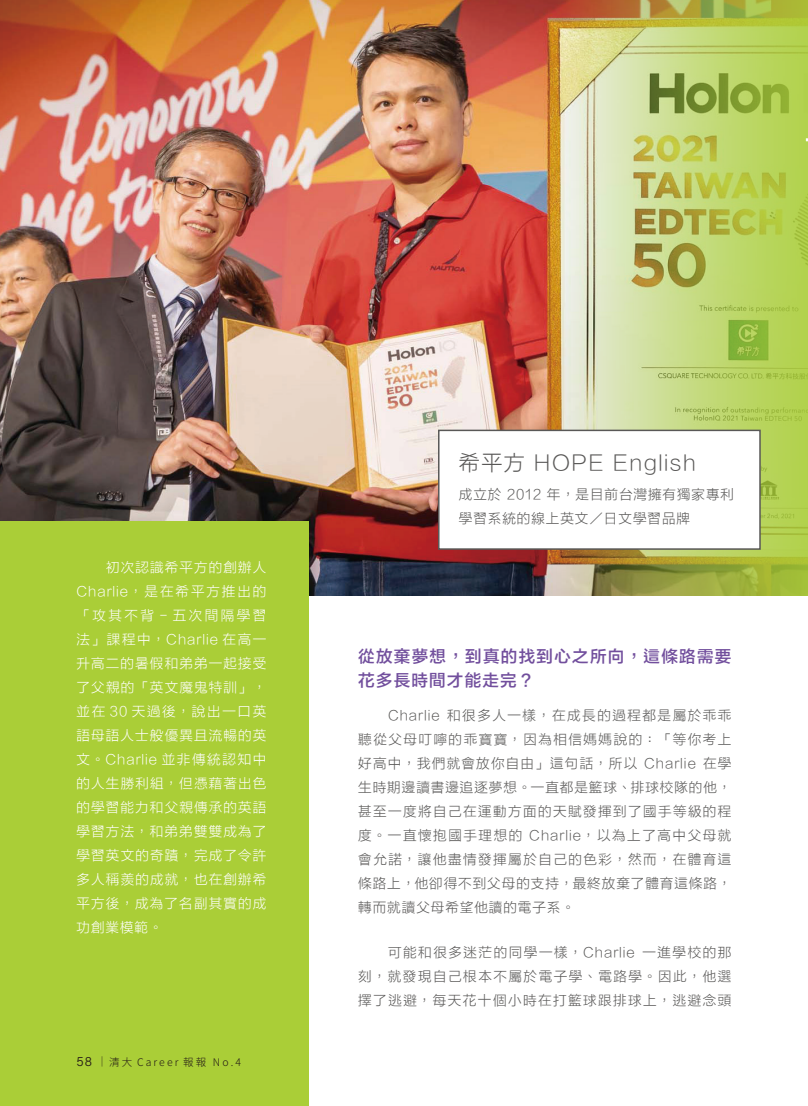
<style>
.page{position:relative;width:808px;height:1106px;background:#fff}
.page>*{position:absolute;margin:0;border:0;box-sizing:border-box;transform-origin:0 0}
.內文{font:21px "FZLTXHB B51 0";letter-spacing:.075em;color:#595857}
.內文大標{font:16.5px/24px "FZLTZHB B51 0";letter-spacing:.08em;color:#724f9d}
.內文-縮2字{font:13.5px/24px "FZLTXHB B51 0";letter-spacing:.115em;color:#595857;text-align:justify}
.內文-縮2字-2{font:13.5px/24px "FZLTXHB B51 0";letter-spacing:.09em;color:#fff;text-align:justify}
.內文-2{font:13.5px/24px "FZLTXHB B51 0";letter-spacing:.075em;color:#595857}
.t1{font:300 10.5px "Noto Sans CJ Ktc";letter-spacing:.2em;color:#231916}
.s1{font-family:"Acumin Variable Concept";font-weight:400;font-size:13.5px}
.s2{font-family:"Adobe Ming Std";font-size:12px}
</style>
<div class="page">
<img style="left:0;top:0;width:808px;height:595px">
<div style="left:0;top:521px;width:308px;height:585px;background:#aace37"></div>
<svg style="left:437px;top:429px;width:324px;height:121px"></svg>
<p class="內文-縮2字-2" style="left:77px;top:555px;width:191px;text-indent:30px">初次認識希平方的創辦人Charlie，是在希平方推出的「攻其不背－五次間隔學習法」課程中，Charlie 在高一升高二的暑假和弟弟一起接受了父親的「英文魔鬼特訓」，並在 30 天過後，說出一口英語母語人士般優異且流暢的英文。Charlie 並非傳統認知中的人生勝利組，但憑藉著出色的學習能力和父親傳承的英語學習方法，和弟弟雙雙成為了學習英文的奇蹟，完成了令許多人稱羨的成就，也在創辦希平方後，成為了名副其實的成功創業模範。</p>
<p class="t1" style="left:77px;top:1055px;width:166px"><span class="s1">58</span> <span class="s2">｜</span>清大 Career 報報 No.4</p>
<p class="內文" style="left:459px;top:450px;width:239px">希平方 HOPE English</p>
<p class="內文-2" style="left:459px;top:482px;width:277px">成立於 2012 年，是目前台灣擁有獨家專利學習系統的線上英文／日文學習品牌</p>
<p class="內文大標" style="left:358px;top:644px;width:375px">從放棄夢想，到真的找到心之所向，這條路需要花多長時間才能走完？</p>
<p class="內文-縮2字" style="left:358px;top:703px;width:375px;text-indent:30px">Charlie 和很多人一樣，在成長的過程都是屬於乖乖聽從父母叮嚀的乖寶寶，因為相信媽媽說的：「等你考上好高中，我們就會放你自由」這句話，所以 Charlie 在學生時期邊讀書邊追逐夢想。一直都是籃球、排球校隊的他，甚至一度將自己在運動方面的天賦發揮到了國手等級的程度。一直懷抱國手理想的 Charlie，以為上了高中父母就會允諾，讓他盡情發揮屬於自己的色彩，然而，在體育這條路上，他卻得不到父母的支持，最終放棄了體育這條路，轉而就讀父母希望他讀的電子系。</p>
<p class="內文-縮2字" style="left:358px;top:940px;width:375px;text-indent:30px">可能和很多迷茫的同學一樣，Charlie 一進學校的那刻，就發現自己根本不屬於電子學、電路學。因此，他選擇了逃避，每天花十個小時在打籃球跟排球上，逃避念頭</p>
</div>
